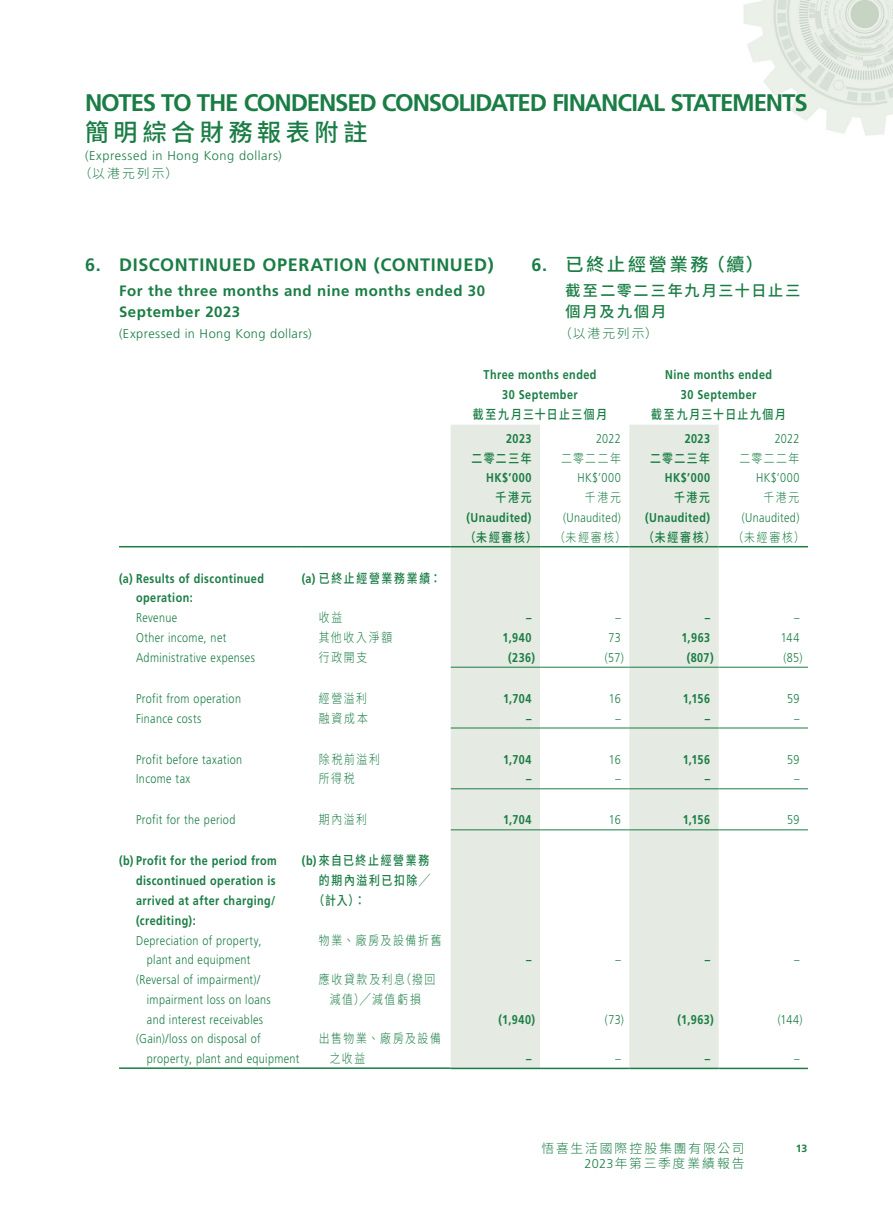
<style>
.page{position:relative;width:893px;height:1212px;background:#fff}
.page>*{position:absolute;margin:0;border:0;box-sizing:border-box;transform-origin:0 0}
.t1{font:700 24px "Frutiger LT Std";letter-spacing:-.05em;color:#1a7d45}
.t2{font:500 24px "Source Han Sans TC";letter-spacing:.195em;color:#1a7d45}
.t3{font:700 18px "Frutiger LT Std";letter-spacing:.035em;color:#1a7d45}
.t4{font:500 18px "Source Han Sans TC";letter-spacing:.16em;color:#1a7d45}
.t5{font:700 15px/21px "Frutiger LT Std";letter-spacing:.035em;color:#1a7d45}
.t6{font:500 15px/21px "Source Han Sans TC";letter-spacing:.13em;color:#1a7d45}
.t7{font:300 12.75px/19.8px "Frutiger LT Std";letter-spacing:.035em;color:#1a7d45;scale:.85 1}
.t8{font:700 12.75px/19.8px "Frutiger LT Std";letter-spacing:.04em;color:#1a7d45;text-align:center;scale:.85 1}
.t9{font:300 12.75px/19.8px "Source Han Sans TC";letter-spacing:.155em;color:#1a7d45;text-align:center;scale:.85 1}
.t10{font:500 12.75px "Source Han Sans TC";letter-spacing:.16em;color:#1a7d45;scale:.85 1}
.t11{font:300 12.75px "Frutiger LT Std";letter-spacing:.035em;color:#1a7d45}
.t12{font:300 12.75px/15px "Source Han Sans TC";letter-spacing:.155em;color:#1a7d45;text-align:right}
.t13{font:500 12.75px "Source Han Sans TC";letter-spacing:.14em;color:#1a7d45;scale:.85 1}
.t14{font:700 10.5px "Frutiger LT Std";color:#1a7d45}
.s1{font-family:"Frutiger LT Std";font-weight:700}
.s2{font-family:"Frutiger LT Std"}
</style>
<div class="page">
<img style="left:119px;top:0;width:774px;height:1070px">
<svg style="left:451px;top:425px;width:268px;height:643px;fill:#e5ebe2"></svg>
<hr style="left:119px;top:546px;width:183px;height:1px;background:#1a7d45">
<hr style="left:302px;top:546px;width:149px;height:1px;background:#1a7d45">
<hr style="left:451px;top:546px;width:89px;height:1px;background:#1a7d45">
<hr style="left:540px;top:546px;width:89px;height:1px;background:#1a7d45">
<hr style="left:629px;top:546px;width:90px;height:1px;background:#1a7d45">
<hr style="left:719px;top:546px;width:89px;height:1px;background:#1a7d45">
<hr style="left:451px;top:667px;width:89px;height:1px;background:#1a7d45">
<hr style="left:540px;top:667px;width:89px;height:1px;background:#1a7d45">
<hr style="left:629px;top:667px;width:90px;height:1px;background:#1a7d45">
<hr style="left:719px;top:667px;width:89px;height:1px;background:#1a7d45">
<hr style="left:451px;top:728px;width:89px;height:1px;background:#1a7d45">
<hr style="left:540px;top:728px;width:89px;height:1px;background:#1a7d45">
<hr style="left:629px;top:728px;width:90px;height:1px;background:#1a7d45">
<hr style="left:719px;top:728px;width:89px;height:1px;background:#1a7d45">
<hr style="left:451px;top:788px;width:89px;height:1px;background:#1a7d45">
<hr style="left:540px;top:788px;width:89px;height:1px;background:#1a7d45">
<hr style="left:629px;top:788px;width:90px;height:1px;background:#1a7d45">
<hr style="left:719px;top:788px;width:89px;height:1px;background:#1a7d45">
<hr style="left:451px;top:829px;width:89px;height:1px;background:#1a7d45">
<hr style="left:540px;top:829px;width:89px;height:1px;background:#1a7d45">
<hr style="left:629px;top:829px;width:90px;height:1px;background:#1a7d45">
<hr style="left:719px;top:829px;width:89px;height:1px;background:#1a7d45">
<hr style="left:119px;top:1067px;width:183px;height:2px;background:#1a7d45">
<hr style="left:302px;top:1067px;width:149px;height:2px;background:#1a7d45">
<hr style="left:451px;top:1068px;width:89px;height:1px;background:#1a7d45">
<hr style="left:540px;top:1068px;width:89px;height:1px;background:#1a7d45">
<hr style="left:629px;top:1068px;width:90px;height:1px;background:#1a7d45">
<hr style="left:719px;top:1068px;width:89px;height:1px;background:#1a7d45">
<h1 class="t1" style="left:85px;top:89px;width:724px">NOTES TO THE CONDENSED CONSOLIDATED FINANCIAL STATEMENTS</h1>
<h1 class="t2" style="left:85px;top:119px;width:284px">簡明綜合財務報表附註</h1>
<p class="t11" style="left:85px;top:149px;width:198px">(Expressed in Hong Kong dollars)</p>
<p class="t12" style="left:79px;top:167px;width:101px">（以港元列示）</p>
<h2 class="t4" style="left:531px;top:254px;width:234px"><span class="s1">6.</span> 已終止經營業務（續）</h2>
<p class="t6" style="left:566px;top:281px;width:236px">截至二零二三年九月三十日止三個月及九個月</p>
<p class="t12" style="left:559px;top:326px;width:100px">（以港元列示）</p>
<h2 class="t3" style="left:85px;top:254px;width:410px">6. DISCONTINUED OPERATION (CONTINUED)</h2>
<p class="t5" style="left:119px;top:281px;width:368px">For the three months and nine months ended 30<br>September 2023</p>
<p class="t11" style="left:119px;top:327px;width:194px">(Expressed in Hong Kong dollars)</p>
<p class="t8" style="left:484px;top:365px;width:134px">Three months ended<br>30 September</p>
<p class="t8" style="left:665px;top:365px;width:127px">Nine months ended<br>30 September</p>
<p class="t13" style="left:473px;top:407px;width:160px">截至九月三十日止三個月</p>
<p class="t10" style="left:651px;top:407px;width:160px">截至九月三十日止九個月</p>
<p class="t8" style="left:506px;top:428px;width:31px">2023</p>
<p class="t7" style="left:596px;top:429px;width:31px">2022</p>
<p class="t8" style="left:685px;top:428px;width:31px">2023</p>
<p class="t7" style="left:775px;top:429px;width:31px">2022</p>
<p class="t10" style="left:472px;top:451px;width:72px">二零二三年</p>
<p class="t9" style="left:561px;top:448px;width:72px">二零二二年</p>
<p class="t10" style="left:650px;top:451px;width:72px">二零二三年</p>
<p class="t9" style="left:740px;top:448px;width:72px">二零二二年</p>
<p class="t8" style="left:486px;top:468px;width:55px">HK$’000</p>
<p class="t7" style="left:577px;top:468px;width:53px">HK$’000</p>
<p class="t8" style="left:665px;top:468px;width:55px">HK$’000</p>
<p class="t7" style="left:756px;top:468px;width:53px">HK$’000</p>
<p class="t10" style="left:495px;top:490px;width:44px">千港元</p>
<p class="t9" style="left:585px;top:488px;width:44px">千港元</p>
<p class="t10" style="left:674px;top:490px;width:44px">千港元</p>
<p class="t9" style="left:763px;top:488px;width:44px">千港元</p>
<p class="t8" style="left:467px;top:508px;width:78px">(Unaudited)</p>
<p class="t7" style="left:563px;top:508px;width:69px">(Unaudited)</p>
<p class="t8" style="left:645px;top:508px;width:78px">(Unaudited)</p>
<p class="t7" style="left:742px;top:508px;width:69px">(Unaudited)</p>
<p class="t10" style="left:465px;top:530px;width:86px">（未經審核）</p>
<p class="t9" style="left:554px;top:527px;width:86px">（未經審核）</p>
<p class="t10" style="left:643px;top:530px;width:86px">（未經審核）</p>
<p class="t9" style="left:733px;top:527px;width:86px">（未經審核）</p>
<p class="t8" style="left:136px;top:568px;width:152px;text-align:left;text-indent:-17px">(a) Results of discontinued operation:</p>
<p class="t10" style="left:302px;top:571px;width:165px"><span class="s1">(a)</span> 已終止經營業務業績：</p>
<p class="t7" style="left:136px;top:608px;width:50px">Revenue</p>
<p class="t9" style="left:319px;top:608px;width:29px">收益</p>
<p class="t8" style="left:526px;top:608px;width:8px">–</p>
<p class="t7" style="left:615px;top:608px;width:8px">–</p>
<p class="t8" style="left:705px;top:608px;width:8px">–</p>
<p class="t7" style="left:794px;top:608px;width:8px">–</p>
<p class="t7" style="left:136px;top:628px;width:108px">Other income, net</p>
<p class="t9" style="left:319px;top:628px;width:88px">其他收入淨額</p>
<p class="t8" style="left:502px;top:628px;width:36px">1,940</p>
<p class="t7" style="left:609px;top:628px;width:16px">73</p>
<p class="t8" style="left:681px;top:628px;width:35px">1,963</p>
<p class="t7" style="left:781px;top:628px;width:23px">144</p>
<p class="t7" style="left:136px;top:648px;width:141px">Administrative expenses</p>
<p class="t9" style="left:319px;top:647px;width:58px">行政開支</p>
<p class="t8" style="left:508px;top:647px;width:33px">(236)</p>
<p class="t7" style="left:605px;top:648px;width:24px">(57)</p>
<p class="t8" style="left:687px;top:647px;width:33px">(807)</p>
<p class="t7" style="left:784px;top:648px;width:24px">(85)</p>
<p class="t7" style="left:136px;top:689px;width:125px">Profit from operation</p>
<p class="t9" style="left:319px;top:688px;width:58px">經營溢利</p>
<p class="t8" style="left:503px;top:688px;width:35px">1,704</p>
<p class="t7" style="left:609px;top:689px;width:16px">16</p>
<p class="t8" style="left:683px;top:688px;width:34px">1,156</p>
<p class="t7" style="left:787px;top:689px;width:16px">59</p>
<p class="t7" style="left:136px;top:708px;width:78px">Finance costs</p>
<p class="t9" style="left:319px;top:708px;width:59px">融資成本</p>
<p class="t8" style="left:526px;top:708px;width:8px">–</p>
<p class="t7" style="left:615px;top:708px;width:8px">–</p>
<p class="t8" style="left:705px;top:708px;width:8px">–</p>
<p class="t7" style="left:794px;top:708px;width:8px">–</p>
<p class="t7" style="left:136px;top:749px;width:126px">Profit before taxation</p>
<p class="t9" style="left:319px;top:749px;width:73px">除税前溢利</p>
<p class="t8" style="left:503px;top:749px;width:35px">1,704</p>
<p class="t7" style="left:609px;top:749px;width:16px">16</p>
<p class="t8" style="left:683px;top:749px;width:34px">1,156</p>
<p class="t7" style="left:787px;top:749px;width:16px">59</p>
<p class="t7" style="left:136px;top:769px;width:65px">Income tax</p>
<p class="t9" style="left:319px;top:769px;width:44px">所得税</p>
<p class="t8" style="left:526px;top:769px;width:8px">–</p>
<p class="t7" style="left:615px;top:769px;width:8px">–</p>
<p class="t8" style="left:705px;top:769px;width:8px">–</p>
<p class="t7" style="left:794px;top:769px;width:8px">–</p>
<p class="t7" style="left:136px;top:810px;width:118px">Profit for the period</p>
<p class="t9" style="left:319px;top:810px;width:58px">期內溢利</p>
<p class="t8" style="left:503px;top:810px;width:35px">1,704</p>
<p class="t7" style="left:609px;top:810px;width:16px">16</p>
<p class="t8" style="left:683px;top:810px;width:34px">1,156</p>
<p class="t7" style="left:787px;top:810px;width:16px">59</p>
<p class="t8" style="left:136px;top:851px;width:167px;text-align:justify;text-indent:-17px">(b) Profit for the period from discontinued operation is arrived at after charging/ (crediting):</p>
<p class="t10" style="left:302px;top:853px;width:151px"><span class="s1">(b)</span> 來自已終止經營業務</p>
<p class="t10" style="left:319px;top:873px;width:132px">的期內溢利已扣除╱</p>
<p class="t10" style="left:313px;top:893px;width:63px">（計入）：</p>
<p class="t7" style="left:136px;top:930px;width:149px;text-align:center">Depreciation of property, plant and equipment</p>
<p class="t9" style="left:319px;top:930px;width:146px">物業、廠房及設備折舊</p>
<p class="t7" style="left:147px;top:970px;width:147px;text-indent:-11px">(Reversal of impairment)/ impairment loss on loans and interest receivables</p>
<p class="t9" style="left:319px;top:970px;width:139px">應收貸款及利息（撥回減值）╱減值虧損</p>
<p class="t7" style="left:147px;top:1029px;width:181px;text-indent:-11px">(Gain)/loss on disposal of property, plant and equipment</p>
<p class="t9" style="left:330px;top:1029px;width:132px;text-align:left;text-indent:-11px">出售物業、廠房及設備之收益</p>
<p class="t8" style="left:526px;top:950px;width:8px">–</p>
<p class="t7" style="left:615px;top:950px;width:8px">–</p>
<p class="t8" style="left:705px;top:950px;width:8px">–</p>
<p class="t7" style="left:794px;top:950px;width:8px">–</p>
<p class="t8" style="left:499px;top:1009px;width:44px">(1,940)</p>
<p class="t7" style="left:605px;top:1009px;width:24px">(73)</p>
<p class="t8" style="left:678px;top:1009px;width:44px">(1,963)</p>
<p class="t7" style="left:778px;top:1009px;width:30px">(144)</p>
<p class="t8" style="left:526px;top:1049px;width:8px">–</p>
<p class="t7" style="left:615px;top:1049px;width:8px">–</p>
<p class="t8" style="left:705px;top:1049px;width:8px">–</p>
<p class="t7" style="left:794px;top:1049px;width:8px">–</p>
<p class="t12" style="left:542px;top:1141px;width:204px">悟喜生活國際控股集團有限公司<br><span class="s2">2023</span>年第三季度業績報告</p>
<p class="t14" style="left:796px;top:1142px;width:13px">13</p>
</div>
